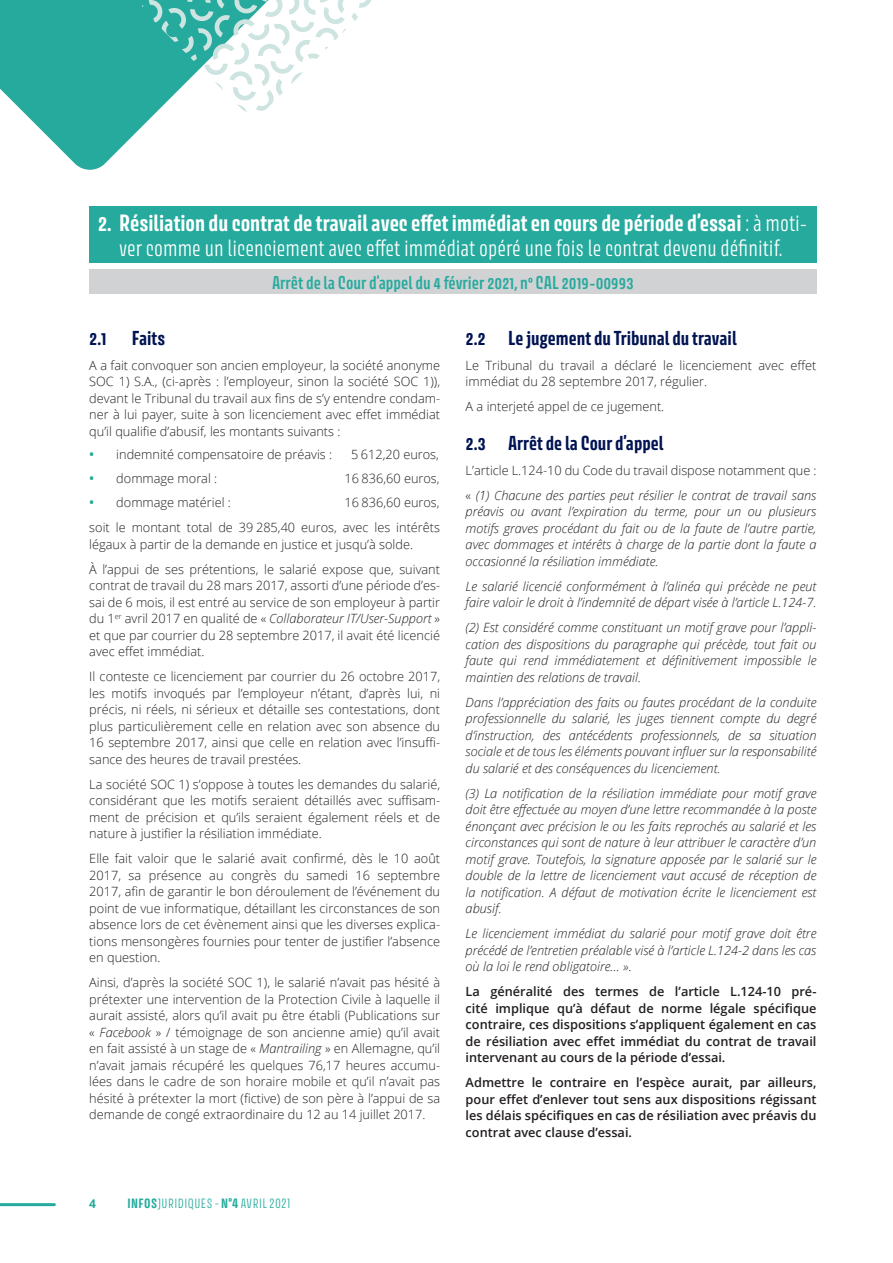
<style>
.page{position:relative;width:893px;height:1263px;background:#fff}
.page>*{position:absolute;margin:0;border:0;box-sizing:border-box;transform-origin:0 0}
.Titre_1{font:300 21px/25.2px "Avory I Latn";color:#fff;text-align:center}
.Titre_1_1{font:700 18px "Avory I Latn";color:#001352}
.Titre_ARRET{font:600 16.5px "Avory I Latn";color:#25aa9d}
.Texte_courant{font:300 12.75px/16.5px "Open Sans";color:#231f20;text-align:justify}
.Texte_courant-2{font:italic 300 12.75px/16.5px "Open Sans";color:#231f20;text-align:justify}
.Texte_courant-3{font:600 12.75px/16.5px "Open Sans";color:#231f20;text-align:justify}
.t1{font:300 12px "Avory I Latn";letter-spacing:.035em;color:#25aa9d}
.t2{font:700 12px "Open Sans";color:#25aa9d}
.s1{font-weight:700}
.s2{font-weight:600;font-size:13.5px;color:#25aa9d}
.s3{font-style:italic}
.s4{font-style:normal}
</style>
<div class="page">
<svg style="left:0;top:0;width:154px;height:170px;fill:#25aa9d"></svg>
<hr style="left:0;top:1203px;width:54px;height:3px;background:#25aa9d">
<svg style="left:140px;top:0;width:231px;height:115px"></svg>
<div style="left:89px;top:206px;width:727px;height:56px;background:#25aa9d"></div>
<div style="left:89px;top:269px;width:727px;height:25px;background:#d1d2d4"></div>
<p class="Titre_1" style="left:98px;top:211px;width:711px"><span class="s1">2. Résiliation du contrat de travail avec effet immédiat en cours de période d’essai</span> : à moti&shy;ver comme un licenciement avec effet immédiat opéré une fois le contrat devenu définitif.</p>
<p class="Titre_ARRET" style="left:272px;top:272px;width:363px">Arrêt de la Cour d’appel du 4 février 2021, n° CAL 2019-00993</p>
<p class="Titre_1_1" style="left:89px;top:326px;width:19px">2.1</p>
<p class="Titre_1_1" style="left:132px;top:326px;width:35px">Faits</p>
<p class="Texte_courant" style="left:89px;top:356px;width:352px">A a fait convoquer son ancien employeur, la société anonyme SOC 1) S.A., (ci-après : l’employeur, sinon la société SOC 1)), devant le Tribunal du travail aux fins de s’y entendre condam&shy;ner à lui payer, suite à son licenciement avec effet immédiat qu’il qualifie d’abusif, les montants suivants :</p>
<p class="Texte_courant" style="left:89px;top:446px;width:244px"><span class="s2">•</span> indemnité compensatoire de préavis :</p>
<p class="Texte_courant" style="left:351px;top:446px;width:89px">5 612,20 euros,</p>
<p class="Texte_courant" style="left:89px;top:470px;width:129px"><span class="s2">•</span> dommage moral :</p>
<p class="Texte_courant" style="left:344px;top:470px;width:97px">16 836,60 euros,</p>
<p class="Texte_courant" style="left:89px;top:494px;width:143px"><span class="s2">•</span> dommage matériel :</p>
<p class="Texte_courant" style="left:344px;top:494px;width:97px">16 836,60 euros,</p>
<p class="Texte_courant" style="left:89px;top:519px;width:352px">soit le montant total de 39 285,40 euros, avec les intérêts légaux à partir de la demande en justice et jusqu’à solde.</p>
<p class="Texte_courant" style="left:89px;top:560px;width:352px">À l’appui de ses prétentions, le salarié expose que, suivant contrat de travail du 28 mars 2017, assorti d’une période d’es&shy;sai de 6 mois, il est entré au service de son employeur à partir du 1<sup>er</sup> avril 2017 en qualité de « <span class="s3">Collaborateur IT/User-Support</span> » et que par courrier du 28 septembre 2017, il avait été licencié avec effet immédiat.</p>
<p class="Texte_courant" style="left:89px;top:668px;width:352px">Il conteste ce licenciement par courrier du 26 octobre 2017, les motifs invoqués par l’employeur n’étant, d’après lui, ni précis, ni réels, ni sérieux et détaille ses contestations, dont plus particulièrement celle en relation avec son absence du 16 septembre 2017, ainsi que celle en relation avec l’insuffi&shy;sance des heures de travail prestées.</p>
<p class="Texte_courant" style="left:89px;top:775px;width:352px">La société SOC 1) s’oppose à toutes les demandes du salarié, considérant que les motifs seraient détaillés avec suffisam&shy;ment de précision et qu’ils seraient également réels et de nature à justifier la résiliation immédiate.</p>
<p class="Texte_courant" style="left:89px;top:850px;width:352px">Elle fait valoir que le salarié avait confirmé, dès le 10 août 2017, sa présence au congrès du samedi 16 septembre 2017, afin de garantir le bon déroulement de l’événement du point de vue informatique, détaillant les circonstances de son absence lors de cet évènement ainsi que les diverses explica&shy;tions mensongères fournies pour tenter de justifier l’absence en question.</p>
<p class="Texte_courant" style="left:89px;top:974px;width:352px">Ainsi, d’après la société SOC 1), le salarié n’avait pas hésité à prétexter une intervention de la Protection Civile à laquelle il aurait assisté, alors qu’il avait pu être établi (Publications sur « <span class="s3">Facebook</span> » / témoignage de son ancienne amie) qu’il avait en fait assisté à un stage de « <span class="s3">Mantrailing</span> » en Allemagne, qu’il n’avait jamais récupéré les quelques 76,17 heures accumu&shy;lées dans le cadre de son horaire mobile et qu’il n’avait pas hésité à prétexter la mort (fictive) de son père à l’appui de sa demande de congé extraordinaire du 12 au 14 juillet 2017.</p>
<p class="Titre_1_1" style="left:466px;top:326px;width:21px">2.2</p>
<p class="Titre_1_1" style="left:508px;top:326px;width:230px">Le jugement du Tribunal du travail</p>
<p class="Texte_courant" style="left:466px;top:356px;width:352px">Le Tribunal du travail a déclaré le licenciement avec effet immédiat du 28 septembre 2017, régulier.</p>
<p class="Texte_courant" style="left:466px;top:398px;width:200px">A a interjeté appel de ce jugement.</p>
<p class="Titre_1_1" style="left:466px;top:431px;width:199px">2.3 Arrêt de la Cour d’appel</p>
<p class="Texte_courant" style="left:466px;top:461px;width:352px">L’article L.124-10 du Code du travail dispose notamment que :</p>
<p class="Texte_courant-2" style="left:466px;top:486px;width:352px"><span class="s4">«</span> (1) Chacune des parties peut résilier le contrat de travail sans préavis ou avant l’expiration du terme, pour un ou plusieurs motifs graves procédant du fait ou de la faute de l’autre partie, avec dommages et intérêts à charge de la partie dont la faute a occasionné la résiliation immédiate.</p>
<p class="Texte_courant-2" style="left:466px;top:577px;width:352px">Le salarié licencié conformément à l’alinéa qui précède ne peut faire valoir le droit à l’indemnité de départ visée à l’article L.124-7.</p>
<p class="Texte_courant-2" style="left:466px;top:619px;width:352px">(2) Est considéré comme constituant un motif grave pour l’appli&shy;cation des dispositions du paragraphe qui précède, tout fait ou faute qui rend immédiatement et définitivement impossible le maintien des relations de travail.</p>
<p class="Texte_courant-2" style="left:466px;top:693px;width:352px">Dans l’appréciation des faits ou fautes procédant de la conduite professionnelle du salarié, les juges tiennent compte du degré d’instruction, des antécédents professionnels, de sa situation sociale et de tous les éléments pouvant influer sur la responsabilité du salarié et des conséquences du licenciement.</p>
<p class="Texte_courant-2" style="left:466px;top:784px;width:352px">(3) La notification de la résiliation immédiate pour motif grave doit être effectuée au moyen d’une lettre recommandée à la poste énonçant avec précision le ou les faits reprochés au salarié et les circonstances qui sont de nature à leur attribuer le caractère d’un motif grave. Toutefois, la signature apposée par le salarié sur le double de la lettre de licenciement vaut accusé de réception de la notification. A défaut de motivation écrite le licenciement est abusif.</p>
<p class="Texte_courant-2" style="left:466px;top:925px;width:352px">Le licenciement immédiat du salarié pour motif grave doit être précédé de l’entretien préalable visé à l’article L.124-2 dans les cas où la loi le rend obligatoire… »<span class="s4">.</span></p>
<p class="Texte_courant-3" style="left:466px;top:983px;width:352px">La généralité des termes de l’article L.124-10 pré&shy;cité implique qu’à défaut de norme légale spécifique contraire, ces dispositions s’appliquent également en cas de résiliation avec effet immédiat du contrat de travail intervenant au cours de la période d’essai.</p>
<p class="Texte_courant-3" style="left:466px;top:1074px;width:352px">Admettre le contraire en l’espèce aurait, par ailleurs, pour effet d’enlever tout sens aux dispositions régissant les délais spécifiques en cas de résiliation avec préavis du contrat avec clause d’essai.</p>
<p class="t2" style="left:89px;top:1195px;width:8px">4</p>
<p class="t1" style="left:127px;top:1196px;width:165px"><span class="s1">INFOS</span>JURIDIQUES - <span class="s1">N°4</span> AVRIL 2021</p>
</div>
